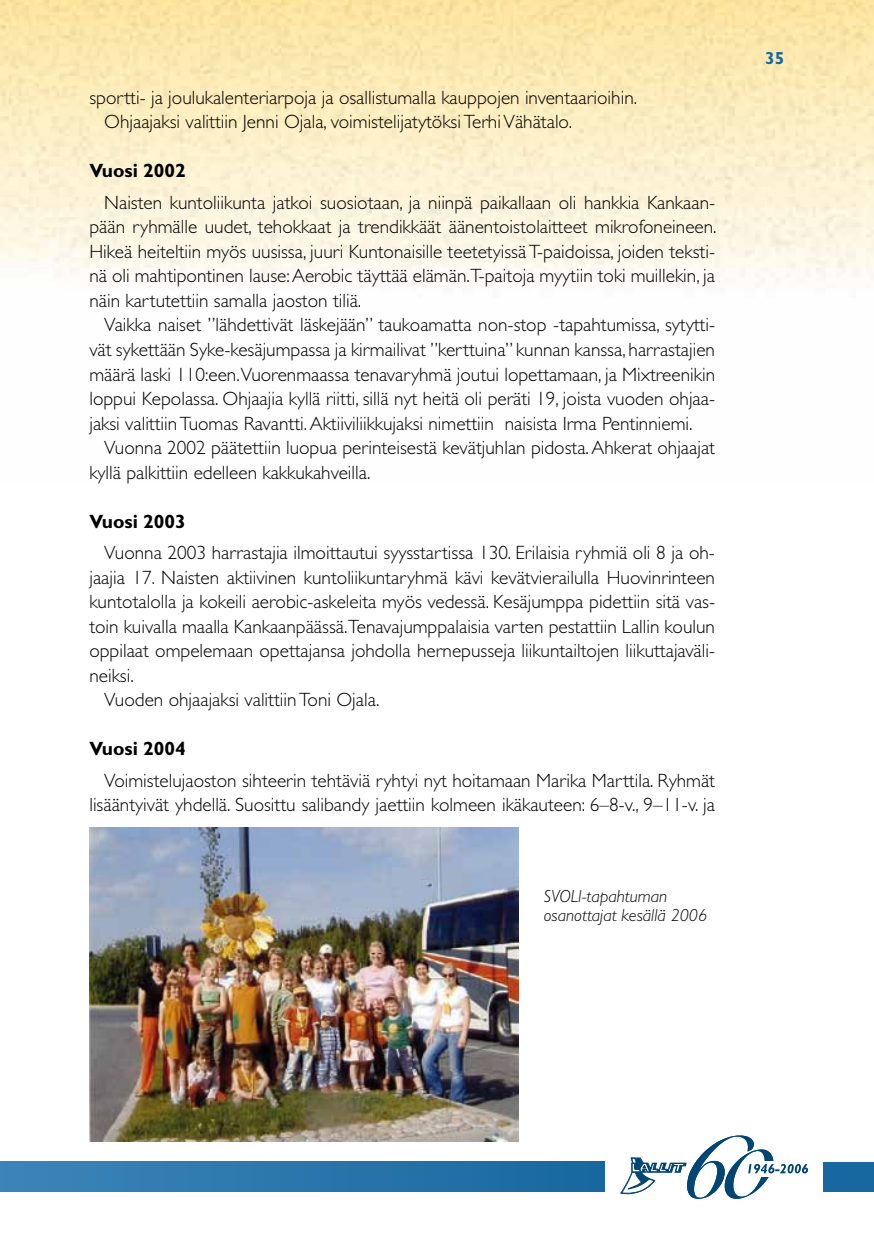
<style>
.page{position:relative;width:874px;height:1241px;background:#fff}
.page>*{position:absolute;margin:0;border:0;box-sizing:border-box;transform-origin:0 0}
.t1{font:300 19.25px/24.5px "Gill Sans";color:#000}
.t2{font:700 19.25px "Gill Sans";color:#000}
.t3{font:italic 300 17.5px/19.2px "Gill Sans";color:#000}
.t4{font:700 17.5px "Gill Sans";color:#1768a0}
</style>
<div class="page">
<div style="left:0;top:1161px;width:604px;height:30px;background:linear-gradient(to right,#3c85b8,#1868a0)"></div>
<svg style="left:620px;top:1135px;width:187px;height:63px"></svg>
<div style="left:822px;top:1161px;width:51px;height:29px;background:#1768a0"></div>
<img style="left:89px;top:827px;width:429px;height:314px">
<p class="t1" style="left:104px;top:85px;width:534px;text-indent:-15px">sportti- ja joulukalenteriarpoja ja osallistumalla kauppojen inventaarioihin.<br>Ohjaajaksi valittiin Jenni Ojala, voimistelijatytöksi Terhi Vähätalo.</p>
<p class="t2" style="left:89px;top:159px;width:98px">Vuosi 2002</p>
<p class="t1" style="left:89px;top:190px;width:628px;text-align:justify;text-indent:15px">Naisten kuntoliikunta jatkoi suosiotaan, ja niinpä paikallaan oli hankkia Kankaan&shy;pään ryhmälle uudet, tehokkaat ja trendikkäät äänentoistolaitteet mikrofoneineen.<br>Hikeä heiteltiin myös uusissa, juuri Kuntonaisille teetetyissä T-paidoissa, joiden teksti&shy;nä oli mahtipontinen lause: Aerobic täyttää elämän.T-paitoja myytiin toki muillekin, ja näin kartutettiin samalla jaoston tiliä.</p>
<p class="t1" style="left:89px;top:313px;width:627px;text-align:justify;text-indent:15px">Vaikka naiset ”lähdettivät läskejään” taukoamatta non-stop -tapahtumissa, sytytti&shy;vät sykettään Syke-kesäjumpassa ja kirmailivat ”kerttuina” kunnan kanssa, harrastajien määrä laski 110:een.Vuorenmaassa tenavaryhmä joutui lopettamaan, ja Mixtreenikin loppui Kepolassa. Ohjaajia kyllä riitti, sillä nyt heitä oli peräti 19, joista vuoden ohjaa&shy;jaksi valittiin Tuomas Ravantti. Aktiiviliikkujaksi nimettiin naisista Irma Pentinniemi.</p>
<p class="t1" style="left:89px;top:435px;width:627px;text-indent:15px">Vuonna 2002 päätettiin luopua perinteisestä kevätjuhlan pidosta. Ahkerat ohjaajat kyllä palkittiin edelleen kakkukahveilla.</p>
<p class="t2" style="left:89px;top:509px;width:98px">Vuosi 2003</p>
<p class="t1" style="left:104px;top:540px;width:612px">Vuonna 2003 harrastajia ilmoittautui syysstartissa 130. Erilaisia ryhmiä oli 8 ja oh-</p>
<p class="t1" style="left:89px;top:565px;width:626px">jaajia 17. Naisten aktiivinen kuntoliikuntaryhmä kävi kevätvierailulla Huovinrinteen</p>
<p class="t1" style="left:89px;top:589px;width:627px">kuntotalolla ja kokeili aerobic-askeleita myös vedessä. Kesäjumppa pidettiin sitä vas-</p>
<p class="t1" style="left:89px;top:614px;width:626px">toin kuivalla maalla Kankaanpäässä.Tenavajumppalaisia varten pestattiin Lallin koulun</p>
<p class="t1" style="left:89px;top:638px;width:627px">oppilaat ompelemaan opettajansa johdolla hernepusseja liikuntailtojen liikuttajaväli-</p>
<p class="t1" style="left:89px;top:663px;width:46px">neiksi.</p>
<p class="t1" style="left:104px;top:687px;width:276px">Vuoden ohjaajaksi valittiin Toni Ojala.</p>
<p class="t2" style="left:89px;top:737px;width:98px">Vuosi 2004</p>
<p class="t1" style="left:89px;top:768px;width:627px;text-align:right">Voimistelujaoston sihteerin tehtäviä ryhtyi nyt hoitamaan Marika Marttila. Ryhmät lisääntyivät yhdellä. Suosittu salibandy jaettiin kolmeen ikäkauteen: 6–8-v., 9–11-v. ja</p>
<p class="t3" style="left:543px;top:886px;width:165px">SVOLI-tapahtuman osanottajat kesällä 2006</p>
<p class="t4" style="left:764px;top:48px;width:21px">35</p>
</div>
